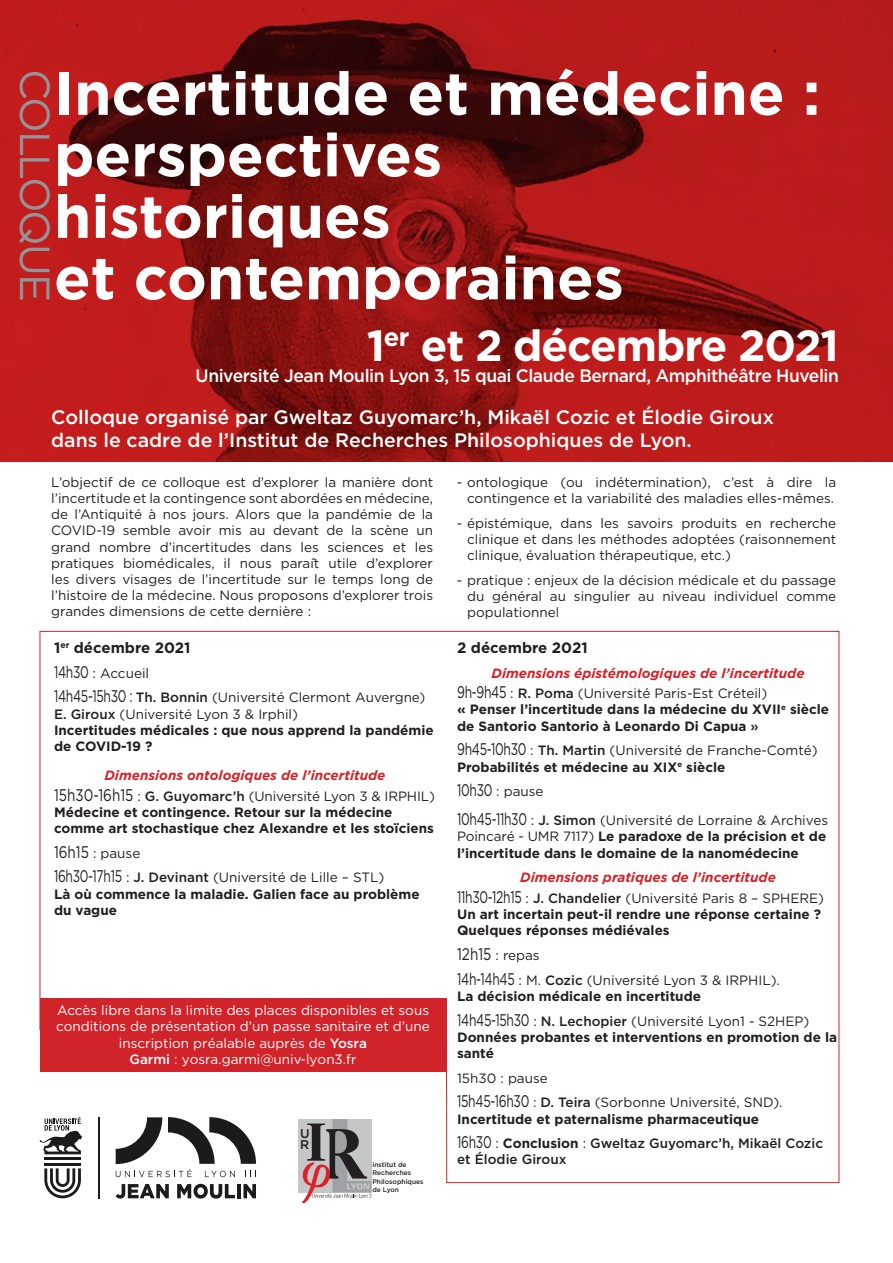
<style>
.page{position:relative;width:893px;height:1263px;background:#fff}
.page>*{position:absolute;margin:0;border:0;box-sizing:border-box;transform-origin:0 0}
.t1{font:700 60px/61.5px "Gotham";color:#fff}
.t2{font:700 43.5px "Gotham";letter-spacing:-.025em;color:#fff}
.t3{font:42px "Gotham";letter-spacing:-.05em;color:#939598}
.t4{font:500 19.5px/23.4px "Gotham";color:#fff}
.t5{font:500 18px "Gotham";letter-spacing:-.025em;color:#fff}
.t6{font:700 15px "Gotham";color:#231f20}
.t7{font:13.5px/16.2px "Gotham";color:#231f20}
.t8{font:700 13.5px/16.2px "Gotham";color:#231f20}
.t9{font:italic 700 13.5px/20.4px "Gotham";color:#d1232a}
.t10{font:13.5px/16.2px "Gotham";color:#fff;text-align:center}
.t11{font:500 13.5px "Gotham";color:#231f20}
.t12{font:500 12.6px/11.1px "Gotham";color:#231f20}
.t13{font:500 6.75px/8.2px "Gotham";color:#231f20}
.s1{font-size:16.8px}
.s2{font-weight:500}
.s3{font-weight:400}
.s4{font-weight:400;font-style:normal;font-size:16.8px;color:#231f20}
.s5{font-weight:400;font-style:normal;color:#231f20}
.s6{font-weight:500;font-style:normal;color:#231f20}
.s7{font-style:inherit}
.s8{font-weight:400;font-size:16.8px}
</style>
<div class="page">
<img style="left:0;top:0;width:893px;height:461px">
<svg style="left:39px;top:631px;width:801px;height:552px"></svg>
<div style="left:40px;top:998px;width:406px;height:73px;background:#d1232a"></div>
<svg style="left:116px;top:1117px;width:140px;height:60px"></svg>
<svg style="left:116px;top:1184px;width:53px;height:14px"></svg>
<svg style="left:177px;top:1184px;width:58px;height:14px"></svg>
<hr style="left:237px;top:1184px;width:4px;height:14px;background:#1a1b1b">
<svg style="left:243px;top:1184px;width:13px;height:14px"></svg>
<svg style="left:44px;top:1168px;width:37px;height:30px"></svg>
<hr style="left:44px;top:1163px;width:37px;height:2px;background:#1a1b1b">
<hr style="left:44px;top:1157px;width:37px;height:3px;background:#1a1b1b">
<svg style="left:40px;top:1117px;width:42px;height:37px"></svg>
<hr style="left:98px;top:1117px;width:2px;height:81px;background:#1a1b1b">
<div style="left:298px;top:1119px;width:73px;height:73px;background:#c5c6c8"></div>
<svg style="left:300px;top:1119px;width:71px;height:83px"></svg>
<h1 class="t1" style="left:54px;top:61px;width:768px">Incertitude et médecine : perspectives<br>historiques<br>et contemporaines</h1>
<h3 class="t3" style="left:58px;top:69px;width:234px;rotate:90deg">COLLOQUE</h3>
<h2 class="t2" style="left:367px;top:320px;width:474px">1<sup>er</sup> et 2 décembre 2021</h2>
<h3 class="t5" style="left:196px;top:366px;width:645px">Université Jean Moulin Lyon 3, 15 quai Claude Bernard, Amphithéâtre Huvelin</h3>
<h3 class="t4" style="left:51px;top:405px;width:724px">Colloque organisé par Gweltaz Guyomarc’h, Mikaël Cozic et Élodie Giroux dans le cadre de l’Institut de Recherches Philosophiques de Lyon.</h3>
<p class="t7" style="left:51px;top:474px;width:383px;text-align:justify">L’objectif de ce colloque est d’explorer la manière dont l’incertitude et la contingence sont abordées en médecine, de l’Antiquité à nos jours. Alors que la pandémie de la COVID-19 semble avoir mis au devant de la scène un grand nombre d’incertitudes dans les sciences et les pratiques biomédicales, il nous paraît utile d’explorer les divers visages de l’incertitude sur le temps long de l’histoire de la médecine. Nous proposons d’explorer trois grandes dimensions de cette dernière :</p>
<p class="t7" style="left:457px;top:474px;width:381px;text-align:right">- ontologique (ou indétermination), c’est à dire la contingence et la variabilité des maladies elles-mêmes.</p>
<p class="t7" style="left:467px;top:514px;width:371px;text-align:justify;text-indent:-10px">- épistémique, dans les savoirs produits en recherche clinique et dans les méthodes adoptées (raisonnement clinique, évaluation thérapeutique, etc.)</p>
<p class="t7" style="left:467px;top:572px;width:371px;text-align:justify;text-indent:-10px">- pratique : enjeux de la décision médicale et du passage du général au singulier au niveau individuel comme populationnel</p>
<p class="t6" style="left:54px;top:639px;width:138px">1<sup>er</sup> décembre 2021</p>
<p class="t7" style="left:54px;top:660px;width:373px;line-height:24.8px"><span class="s1">14h30</span> : Accueil<br><span class="s1">14h45-15h30 :</span> <span class="s2">Th. Bonnin</span> (Université Clermont Auvergne)</p>
<p class="t8" style="left:54px;top:705px;width:381px"><span class="s2">E. Giroux</span> <span class="s3">(Université Lyon 3 &amp; Irphil)<br></span>Incertitudes médicales : que nous apprend la pandémie de COVID-19 ?</p>
<p class="t9" style="left:54px;top:765px;width:382px;text-align:center">Dimensions ontologiques de l’incertitude<br><span class="s4">15h30-16h15</span> <span class="s5">:</span> <span class="s6">G. Guyomarc’h</span> <span class="s5">(Université Lyon 3 &amp; IRPHIL)</span></p>
<p class="t8" style="left:54px;top:803px;width:381px">Médecine et contingence. Retour sur la médecine comme art stochastique chez Alexandre et les stoïciens</p>
<p class="t7" style="left:54px;top:840px;width:332px;line-height:24.8px"><span class="s1">16h15</span> : pause<br><span class="s1">16h30-17h15</span> : <span class="s2">J. Devinant</span> (Université de Lille – STL)</p>
<p class="t8" style="left:54px;top:885px;width:367px">Là où commence la maladie. Galien face au problème du vague</p>
<p class="t10" style="left:56px;top:1002px;width:375px">Accès libre dans la limite des places disponibles et sous conditions de présentation d’un passe sanitaire et d’une inscription préalable auprès de <span class="s2">Yosra<br>Garmi</span> : yosra.garmi@univ<span class="s7">-</span>lyon3.fr</p>
<p class="t12" style="left:300px;top:1127px;width:11px">U<br>R</p>
<p class="t13" style="left:372px;top:1160px;width:53px">institut de<br>Recherches<br>Philosophiques de Lyon</p>
<p class="t6" style="left:457px;top:639px;width:132px">2 décembre 2021</p>
<p class="t9" style="left:457px;top:663px;width:349px;text-indent:34px">Dimensions épistémologiques de l’incertitude<br><span class="s4">9h-9h45</span> <span class="s5">:</span> <span class="s6">R. Poma</span> <span class="s5">(Université Paris-Est Créteil)</span></p>
<p class="t8" style="left:457px;top:701px;width:374px">« Penser l’incertitude dans la médecine du XVII<sup>e</sup> siècle de Santorio Santorio à Leonardo Di Capua <span class="s2">»</span></p>
<p class="t8" style="left:457px;top:742px;width:362px"><span class="s8">9h45-10h30</span> <span class="s3">:</span> <span class="s2">Th. Martin</span> <span class="s3">(Université de Franche-Comté)<br></span>Probabilités et médecine au XIX<sup>e</sup> siècle</p>
<p class="t7" style="left:457px;top:777px;width:372px;line-height:29px"><span class="s1">10h30</span> : pause<br><span class="s1">10h45-11h30</span> : <span class="s2">J. Simon</span> (Université de Lorraine &amp; Archives</p>
<p class="t8" style="left:457px;top:828px;width:371px"><span class="s3">Poincaré - UMR 7117)</span> Le paradoxe de la précision et de l’incertitude dans le domaine de la nanomédecine</p>
<p class="t9" style="left:457px;top:867px;width:368px;text-indent:63px">Dimensions pratiques de l’incertitude<br><span class="s4">11h30-12h15</span> <span class="s5">:</span> <span class="s6">J. Chandelier</span> <span class="s5">(Université Paris 8 – SPHERE)</span></p>
<p class="t8" style="left:457px;top:906px;width:365px">Un art incertain peut-il rendre une réponse certaine ?<br>Quelques réponses médiévales</p>
<p class="t7" style="left:457px;top:942px;width:324px;line-height:24.8px"><span class="s1">12h15</span> : repas<br><span class="s1">14h-14h45</span> : M. <span class="s2">Cozic</span> (Université Lyon 3 &amp; IRPHIL).</p>
<p class="t8" style="left:457px;top:983px;width:354px;line-height:24.8px">La décision médicale en incertitude<br><span class="s8">14h45-15h30</span> <span class="s3">:</span> <span class="s2">N. Lechopier</span> <span class="s3">(Université Lyon1 - S2HEP)</span></p>
<p class="t8" style="left:457px;top:1028px;width:381px">Données probantes et interventions en promotion de la santé</p>
<p class="t7" style="left:457px;top:1065px;width:327px;line-height:24.8px">15h30 : pause<br><span class="s1">15h45-16h30</span> : <span class="s2">D. Teira</span> (Sorbonne Université, SND).</p>
<p class="t8" style="left:457px;top:1106px;width:367px;line-height:24.8px">Incertitude et paternalisme pharmaceutique<br><span class="s8">16h30</span> <span class="s3">:</span> Conclusion <span class="s3">:</span> <span class="s2">Gweltaz Guyomarc’h, Mikaël Cozic</span></p>
<p class="t11" style="left:457px;top:1152px;width:111px">et Élodie Giroux</p>
</div>
